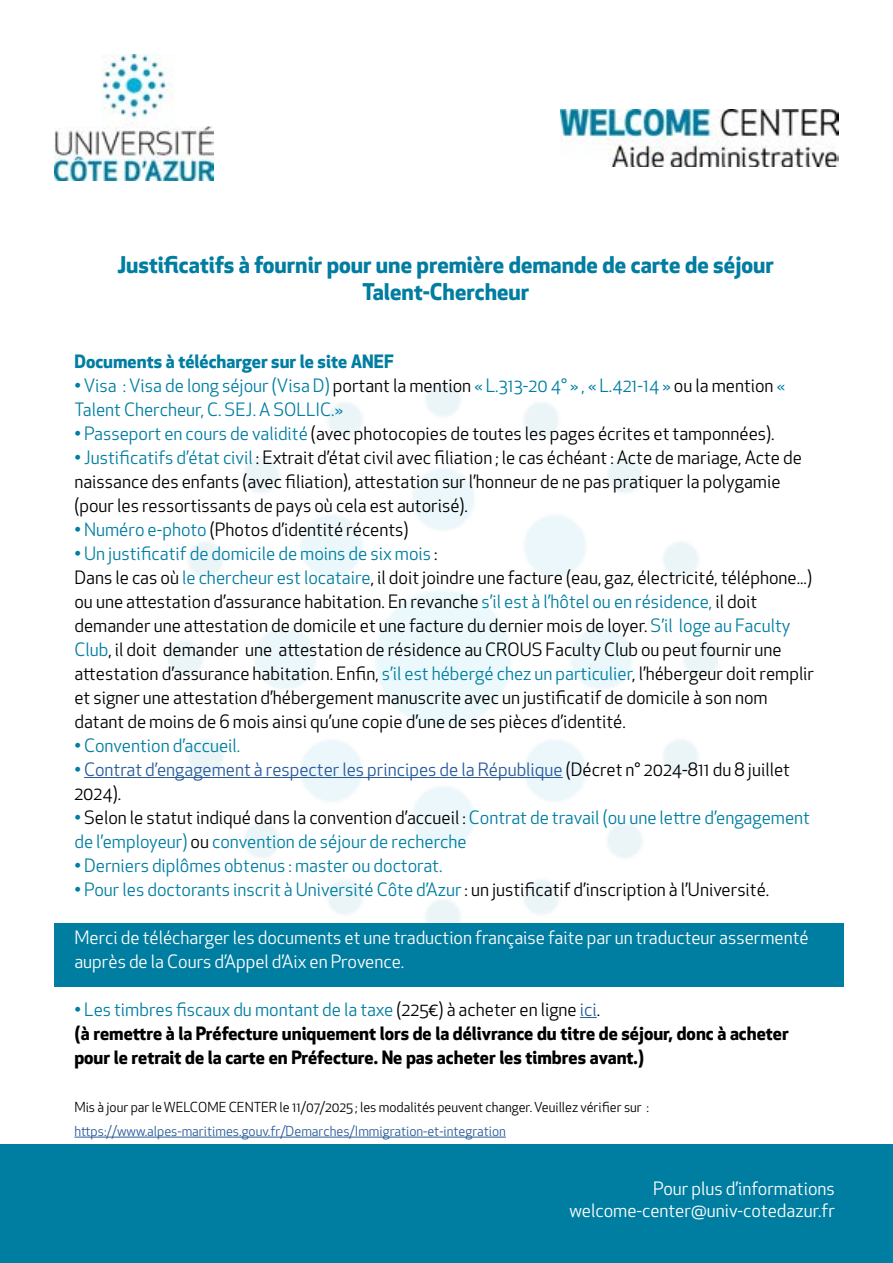
<style>
.page{position:relative;width:893px;height:1263px;background:#fff}
.page>*{position:absolute;margin:0;border:0;box-sizing:border-box;transform-origin:0 0}
.t1{font:700 22.5px/27px "Apex New";color:#017da1;text-align:center}
.t2{font:18px/24px "Apex New";color:#000}
.t3{font:18px/24px "Apex New";color:#007ea1}
.t4{font:700 18px/24px "Apex New";color:#000}
.t5{font:18px/21.6px "Apex New";color:#fff;text-align:right}
.t6{font:18px/24px "Apex New";color:#275b9b}
.t7{font:700 18px "Apex New";color:#007ea1}
.t8{font:13.5px "Apex New";color:#000}
.t9{font:13.5px "Apex New";color:#275b9b}
.s1{color:#000}
.s2{color:#007ea1}
.s3{font-weight:400;color:#007ea1}
.s4{font-weight:400}
.s5{font-weight:400;color:#275b9b}
</style>
<div class="page">
<img style="left:561px;top:109px;width:278px;height:58px">
<img style="left:54px;top:54px;width:159px;height:126px">
<div style="left:0;top:1145px;width:893px;height:118px;background:#007ea1"></div>
<div style="left:54px;top:922px;width:790px;height:64px;background:#007ea1"></div>
<hr style="left:84px;top:777px;width:479px;height:1px;background:#275b9b">
<svg style="left:580px;top:1017px;width:17px;height:1px"></svg>
<hr style="left:74px;top:1137px;width:432px;height:1px;background:#275b9b">
<p class="t1" style="left:118px;top:251px;width:658px">Justificatifs à fournir pour une première demande de carte de séjour<br>Talent-Chercheur</p>
<p class="t7" style="left:74px;top:348px;width:321px">Documents à télécharger sur le site ANEF</p>
<p class="t3" style="left:74px;top:373px;width:712px">• Visa : Visa de long séjour (Visa D) <span class="s1">portant la mention</span> « L.313-20 4° » , « L.421-14 » <span class="s1">ou la mention</span> «<br>Talent Chercheur, C. SEJ. A SOLLIC.»</p>
<p class="t2" style="left:74px;top:421px;width:702px"><span class="s2">• Passeport en cours de validité</span> (avec photocopies de toutes les pages écrites et tamponnées).</p>
<p class="t2" style="left:74px;top:445px;width:729px"><span class="s2">• Justificatifs d’état civil</span> : Extrait d’état civil avec filiation ; le cas échéant : Acte de mariage, Acte de naissance des enfants (avec filiation), attestation sur l’honneur de ne pas pratiquer la polygamie (pour les ressortissants de pays où cela est autorisé).</p>
<p class="t2" style="left:74px;top:517px;width:336px"><span class="s2">• Numéro e-photo</span> (Photos d’identité récents)</p>
<p class="t2" style="left:74px;top:541px;width:741px"><span class="s2">• Un justificatif de domicile de moins de six mois</span> :<br>Dans le cas où <span class="s2">le chercheur est locataire</span>, il doit joindre une facture (eau, gaz, électricité, téléphone...) ou une attestation d’assurance habitation. En revanche <span class="s2">s’il est à l’hôtel ou en résidence,</span> il doit demander une attestation de domicile et une facture du dernier mois de loyer. <span class="s2">S’il loge au Faculty Club</span>, il doit demander une attestation de résidence au CROUS Faculty Club ou peut fournir une attestation d’assurance habitation. Enfin, <span class="s2">s’il est hébergé chez un particulier</span>, l’hébergeur doit remplir et signer une attestation d’hébergement manuscrite avec un justificatif de domicile à son nom datant de moins de 6 mois ainsi qu’une copie d’une de ses pièces d’identité.</p>
<p class="t3" style="left:74px;top:733px;width:167px">• Convention d’accueil.</p>
<p class="t6" style="left:74px;top:757px;width:717px"><span class="s2">•</span> Contrat d’engagement à respecter les principes de la République <span class="s1">(Décret n° 2024-811 du 8 juillet<br>2024).</span></p>
<p class="t3" style="left:74px;top:805px;width:737px">• <span class="s1">Selon le statut indiqué dans la convention d’accueil :</span> Contrat de travail (ou une lettre d’engagement de l’employeur) <span class="s1">ou</span> convention de séjour de recherche</p>
<p class="t3" style="left:74px;top:853px;width:370px">• Derniers diplômes obtenus : master ou doctorat.</p>
<p class="t3" style="left:74px;top:877px;width:696px">• Pour les doctorants inscrit à Université Côte d’Azur <span class="s1">: un justificatif d’inscription à l’Université.</span></p>
<p class="t5" style="left:74px;top:925px;width:736px;line-height:24px;text-align:left">Merci de télécharger les documents et une traduction française faite par un traducteur assermenté auprès de la Cours d’Appel d’Aix en Provence.</p>
<p class="t4" style="left:74px;top:996px;width:716px"><span class="s3">• Les timbres fiscaux du montant de la taxe</span> <span class="s4">(225€) à acheter en ligne</span> <span class="s5">ici</span><span class="s4">.<br></span>(à remettre à la Préfecture uniquement lors de la délivrance du titre de séjour, donc à acheter pour le retrait de la carte en Préfecture. Ne pas acheter les timbres avant.)</p>
<p class="t8" style="left:74px;top:1098px;width:576px">Mis à jour par le WELCOME CENTER le 11/07/2025 ; les modalités peuvent changer. Veuillez vérifier sur :</p>
<p class="t9" style="left:74px;top:1122px;width:433px">https://www.alpes-maritimes.gouv.fr/Demarches/Immigration-et-integration</p>
<p class="t5" style="left:569px;top:1178px;width:267px">Pour plus d’informations welcome-center@univ-cotedazur.fr</p>
</div>
